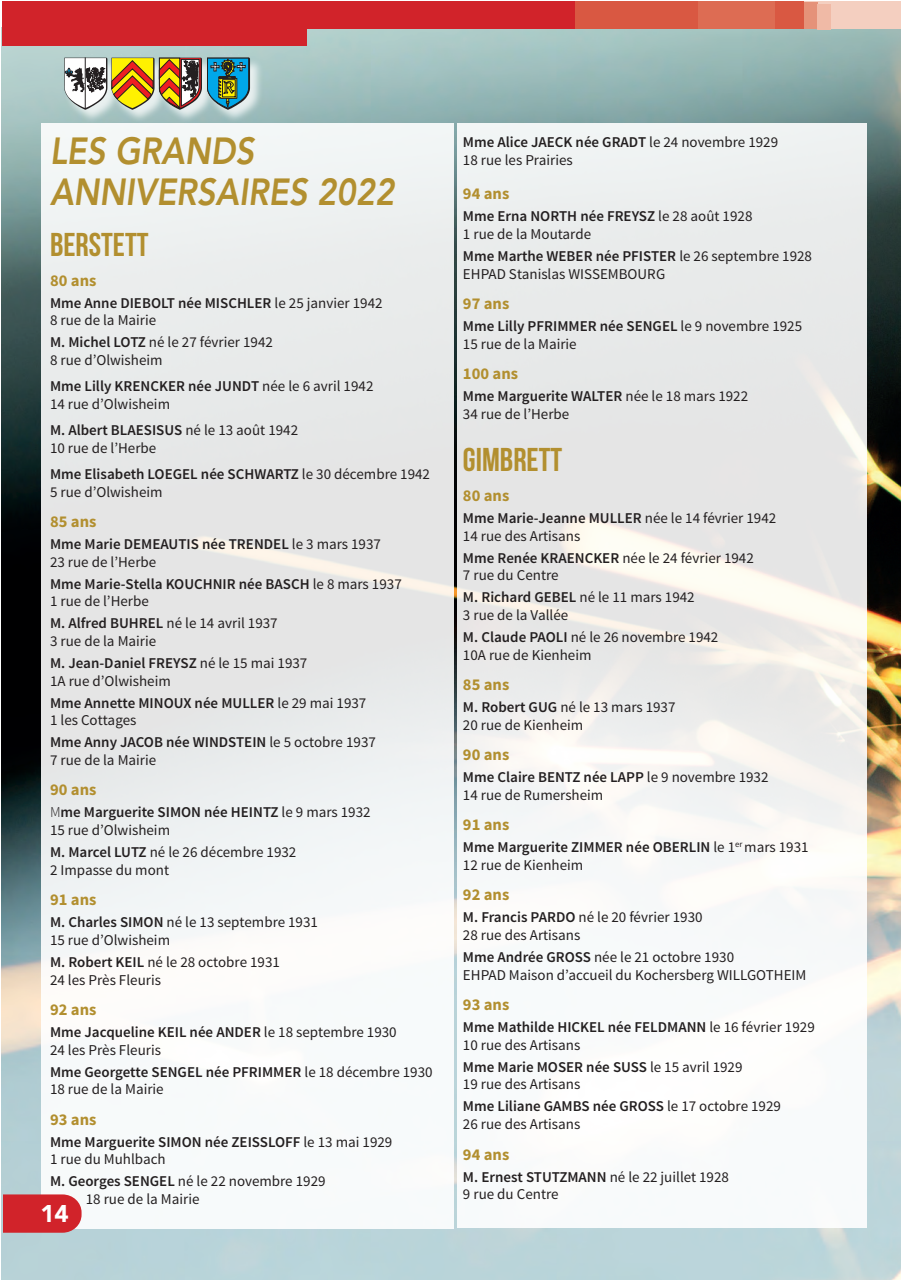
<style>
.page{position:relative;width:910px;height:1280px;background:#fff}
.page>*{position:absolute;margin:0;border:0;box-sizing:border-box;transform-origin:0 0}
.t1{font:italic 800 37.5px/40.5px "Avenir";color:#b28f2f;scale:.87 1}
.t2{font:700 33px "Bebas Neue";color:#b28f2f}
.t3{font:900 24px "Avenir";color:#fff}
.t4{font:700 16.5px "Source Sans Pro";color:#b28f2f}
.t5{font:15px/17.7px "Source Sans Pro";color:#231f20}
.t6{font:600 15px/17.7px "Source Sans Pro";color:#231f20}
.s1{font-weight:600}
.s2{font-weight:400}
.s3{font-weight:300}
</style>
<div class="page">
<img style="left:1px;top:27px;width:899px;height:1253px">
<svg style="left:42px;top:123px;width:412px;height:1105px;fill:#edf0f0"></svg>
<div style="left:457px;top:123px;width:409px;height:1104px;background:linear-gradient(to right,#f0f1f1,#f1f1f0)"></div>
<svg style="left:3px;top:1194px;width:79px;height:39px"></svg>
<div style="left:64px;top:57px;width:57px;height:66px;background:#fff;opacity:.75"></div>
<div style="left:111px;top:57px;width:58px;height:66px;background:#fff;opacity:.75"></div>
<div style="left:158px;top:57px;width:58px;height:66px;background:#fff;opacity:.75"></div>
<div style="left:207px;top:57px;width:57px;height:66px;background:#fff;opacity:.75"></div>
<svg style="left:64px;top:58px;width:186px;height:52px"></svg>
<div style="left:8px;top:1px;width:827px;height:28px;background:#d1232a"></div>
<div style="left:770px;top:1px;width:130px;height:28px;background:#f4cfc0"></div>
<div style="left:695px;top:1px;width:82px;height:28px;background:#dd6c53"></div>
<div style="left:575px;top:1px;width:122px;height:28px;background:#d95842"></div>
<div style="left:776px;top:1px;width:28px;height:28px;background:#d95842"></div>
<div style="left:804px;top:2px;width:14px;height:27px;background:#e59279"></div>
<div style="left:818px;top:4px;width:13px;height:25px;background:#f0baa6"></div>
<div style="left:2px;top:1px;width:305px;height:45px;background:#d1232a"></div>
<h1 class="t1" style="left:50px;top:131px;width:397px">LES GRANDS<br>ANNIVERSAIRES 2022</h1>
<h2 class="t2" style="left:50px;top:227px;width:100px">BERSTETT</h2>
<p class="t4" style="left:50px;top:269px;width:48px">80 ans</p>
<p class="t5" style="left:50px;top:294px;width:334px"><span class="s1">Mme Anne DIEBOLT née MISCHLER</span> le 25 janvier 1942<br>8 rue de la Mairie</p>
<p class="t5" style="left:50px;top:334px;width:224px"><span class="s1">M. Michel LOTZ</span> né le 27 février 1942<br>8 rue d’Olwisheim</p>
<p class="t5" style="left:50px;top:377px;width:325px"><span class="s1">Mme Lilly KRENCKER née JUNDT</span> née le 6 avril 1942<br>14 rue d’Olwisheim</p>
<p class="t5" style="left:50px;top:421px;width:250px"><span class="s1">M. Albert BLAESISUS</span> né le 13 août 1942<br>10 rue de l’Herbe</p>
<p class="t5" style="left:50px;top:465px;width:382px"><span class="s1">Mme Elisabeth LOEGEL née SCHWARTZ</span> le 30 décembre 1942<br>5 rue d’Olwisheim</p>
<p class="t4" style="left:50px;top:511px;width:48px">85 ans</p>
<p class="t6" style="left:50px;top:536px;width:332px">Mme Marie DEMEAUTIS née TRENDEL <span class="s2">le 3 mars 1937<br>23 rue de l’Herbe</span></p>
<p class="t6" style="left:50px;top:575px;width:353px">Mme Marie-Stella KOUCHNIR née BASCH <span class="s2">le 8 mars 1937<br>1 rue de l’Herbe</span></p>
<p class="t5" style="left:50px;top:615px;width:229px"><span class="s1">M. Alfred BUHREL</span> né le 14 avril 1937<br>3 rue de la Mairie</p>
<p class="t5" style="left:50px;top:654px;width:259px"><span class="s1">M. Jean-Daniel FREYSZ</span> né le 15 mai 1937<br>1A rue d’Olwisheim</p>
<p class="t6" style="left:50px;top:694px;width:318px">Mme Annette MINOUX née MULLER <span class="s2">le 29 mai 1937<br>1 les Cottages</span></p>
<p class="t5" style="left:50px;top:734px;width:327px"><span class="s1">Mme Anny JACOB née WINDSTEIN</span> le 5 octobre 1937<br>7 rue de la Mairie</p>
<p class="t4" style="left:50px;top:779px;width:48px">90 ans</p>
<p class="t5" style="left:50px;top:804px;width:322px"><span class="s3">M</span><span class="s1">me Marguerite SIMON née HEINTZ</span> le 9 mars 1932<br>15 rue d’Olwisheim</p>
<p class="t5" style="left:50px;top:843px;width:248px"><span class="s1">M. Marcel LUTZ</span> né le 26 décembre 1932<br>2 Impasse du mont</p>
<p class="t4" style="left:50px;top:889px;width:48px">91 ans</p>
<p class="t5" style="left:50px;top:914px;width:269px"><span class="s1">M. Charles SIMON</span> né le 13 septembre 1931<br>15 rue d’Olwisheim</p>
<p class="t5" style="left:50px;top:953px;width:231px"><span class="s1">M. Robert KEIL</span> né le 28 octobre 1931<br>24 les Près Fleuris</p>
<p class="t4" style="left:50px;top:999px;width:48px">92 ans</p>
<p class="t5" style="left:50px;top:1023px;width:348px"><span class="s1">Mme Jacqueline KEIL née ANDER</span> le 18 septembre 1930<br>24 les Près Fleuris</p>
<p class="t5" style="left:50px;top:1063px;width:384px"><span class="s1">Mme Georgette SENGEL née PFRIMMER</span> le 18 décembre 1930<br>18 rue de la Mairie</p>
<p class="t4" style="left:50px;top:1109px;width:48px">93 ans</p>
<p class="t6" style="left:50px;top:1133px;width:344px">Mme Marguerite SIMON née ZEISSLOFF <span class="s2">le 13 mai 1929<br>1 rue du Muhlbach</span></p>
<p class="t5" style="left:86px;top:1173px;width:241px;text-indent:-36px"><span class="s1">M. Georges SENGEL</span> né le 22 novembre 1929<br>18 rue de la Mairie</p>
<h3 class="t3" style="left:40px;top:1199px;width:30px">14</h3>
<p class="t5" style="left:463px;top:133px;width:317px"><span class="s1">Mme Alice JAECK née GRADT</span> le 24 novembre 1929<br>18 rue les Prairies</p>
<p class="t4" style="left:463px;top:183px;width:48px">94 ans</p>
<p class="t5" style="left:463px;top:208px;width:291px"><span class="s1">Mme Erna NORTH née FREYSZ</span> le 28 août 1928<br>1 rue de la Moutarde</p>
<p class="t5" style="left:463px;top:247px;width:351px"><span class="s1">Mme Marthe WEBER née PFISTER</span> le 26 septembre 1928<br>EHPAD Stanislas WISSEMBOURG</p>
<p class="t4" style="left:463px;top:293px;width:48px">97 ans</p>
<p class="t5" style="left:463px;top:317px;width:341px"><span class="s1">Mme Lilly PFRIMMER née SENGEL</span> le 9 novembre 1925<br>15 rue de la Mairie</p>
<p class="t4" style="left:463px;top:363px;width:57px">100 ans</p>
<p class="t5" style="left:463px;top:387px;width:287px"><span class="s1">Mme Marguerite WALTER</span> née le 18 mars 1922<br>34 rue de l’Herbe</p>
<h2 class="t2" style="left:463px;top:441px;width:101px">GIMBRETT</h2>
<p class="t4" style="left:463px;top:485px;width:48px">80 ans</p>
<p class="t5" style="left:463px;top:509px;width:315px"><span class="s1">Mme Marie-Jeanne MULLER</span> née le 14 février 1942<br>14 rue des Artisans</p>
<p class="t5" style="left:463px;top:549px;width:292px"><span class="s1">Mme Renée KRAENCKER</span> née le 24 février 1942<br>7 rue du Centre</p>
<p class="t5" style="left:463px;top:589px;width:233px"><span class="s1">M. Richard GEBEL</span> né le 11 mars 1942<br>3 rue de la Vallée</p>
<p class="t5" style="left:463px;top:628px;width:257px"><span class="s1">M. Claude PAOLI</span> né le 26 novembre 1942<br>10A rue de Kienheim</p>
<p class="t4" style="left:463px;top:674px;width:48px">85 ans</p>
<p class="t5" style="left:463px;top:698px;width:214px"><span class="s1">M. Robert GUG</span> né le 13 mars 1937<br>20 rue de Kienheim</p>
<p class="t4" style="left:463px;top:744px;width:48px">90 ans</p>
<p class="t5" style="left:463px;top:768px;width:307px"><span class="s1">Mme Claire BENTZ née LAPP</span> le 9 novembre 1932<br>14 rue de Rumersheim</p>
<p class="t4" style="left:463px;top:814px;width:48px">91 ans</p>
<p class="t6" style="left:463px;top:839px;width:347px">Mme Marguerite ZIMMER née OBERLIN <span class="s2">le 1</span><sup>er</sup> <span class="s2">mars 1931<br>12 rue de Kienheim</span></p>
<p class="t4" style="left:463px;top:884px;width:48px">92 ans</p>
<p class="t5" style="left:463px;top:909px;width:241px"><span class="s1">M. Francis PARDO</span> né le 20 février 1930<br>28 rue des Artisans</p>
<p class="t5" style="left:463px;top:948px;width:345px"><span class="s1">Mme Andrée GROSS</span> née le 21 octobre 1930<br>EHPAD Maison d’accueil du Kochersberg WILLGOTHEIM</p>
<p class="t4" style="left:463px;top:994px;width:48px">93 ans</p>
<p class="t5" style="left:463px;top:1018px;width:353px"><span class="s1">Mme Mathilde HICKEL née FELDMANN</span> le 16 février 1929<br>10 rue des Artisans</p>
<p class="t5" style="left:463px;top:1058px;width:281px"><span class="s1">Mme Marie MOSER née SUSS</span> le 15 avril 1929<br>19 rue des Artisans</p>
<p class="t5" style="left:463px;top:1098px;width:319px"><span class="s1">Mme Liliane GAMBS née GROSS</span> le 17 octobre 1929<br>26 rue des Artisans</p>
<p class="t4" style="left:463px;top:1143px;width:48px">94 ans</p>
<p class="t5" style="left:463px;top:1168px;width:267px"><span class="s1">M. Ernest STUTZMANN</span> né le 22 juillet 1928<br>9 rue du Centre</p>
</div>
